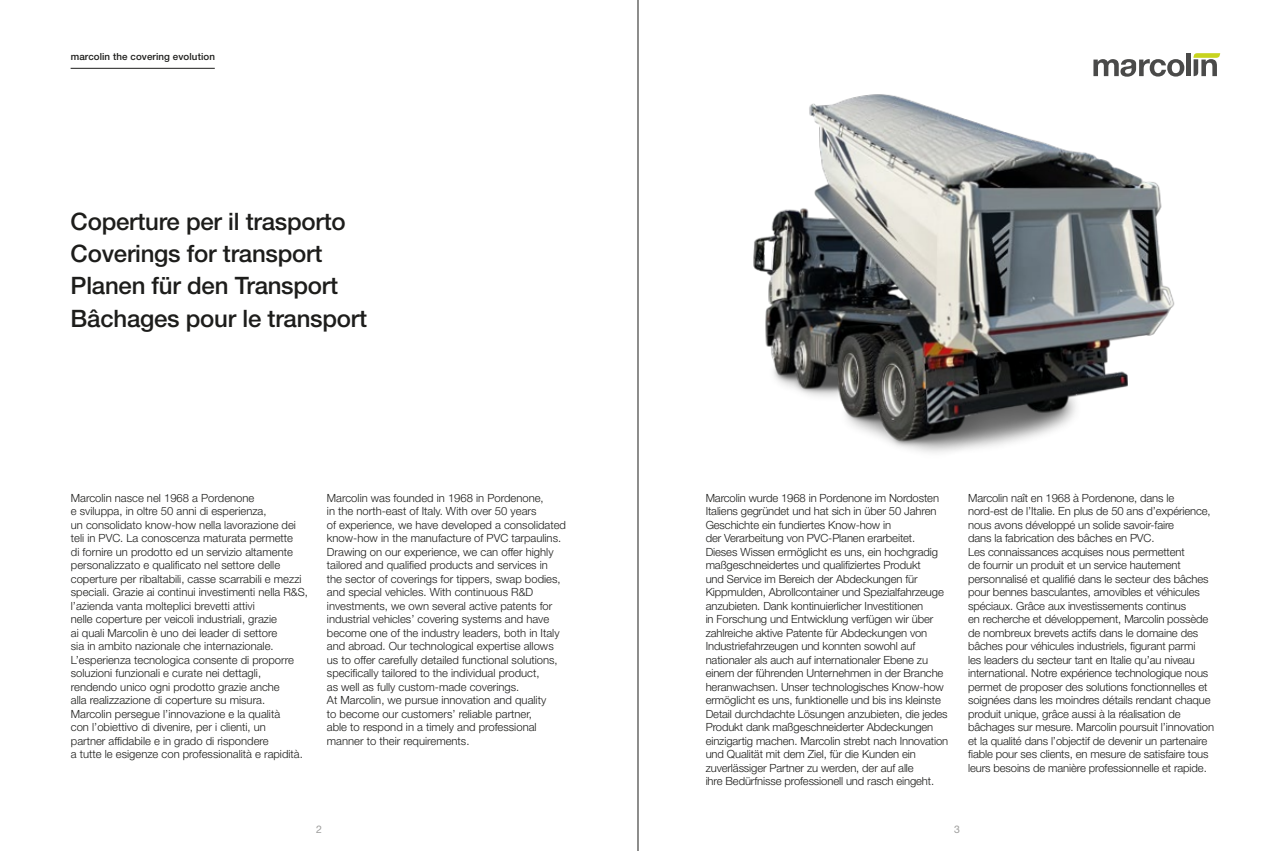
<style>
.page{position:relative;width:1276px;height:851px;background:#fff}
.page>*{position:absolute;margin:0;border:0;box-sizing:border-box;transform-origin:0 0}
.t1{font:500 24px/32.2px "Helvetica Neue LT Std";letter-spacing:-.01em;color:#1d1d1b}
.t2{font:300 11.25px/13.5px "Helvetica Neue LT Std";letter-spacing:-.01em;color:#1d1d1b}
.t3{font:10.5px "Helvetica Neue LT Std";color:#9d9d9c}
.t4{font:500 9.75px "Helvetica Neue LT Std";letter-spacing:.01em;color:#1d1d1b}
</style>
<div class="page">
<img style="left:753px;top:53px;width:468px;height:400px">
<hr style="left:71px;top:68px;width:144px;height:1px;background:#1d1d1b">
<hr style="left:638px;top:0;width:1px;height:850px;background:#1d1d1b">
<p class="t4" style="left:71px;top:51px;width:146px">marcolin the covering evolution</p>
<h1 class="t1" style="left:71px;top:205px;width:298px">Coperture per il trasporto<br>Coverings for transport<br>Planen für den Transport<br>Bâchages pour le transport</h1>
<p class="t2" style="left:71px;top:490px;width:239px">Marcolin nasce nel 1968 a Pordenone<br>e sviluppa, in oltre 50 anni di esperienza,<br>un consolidato know-how nella lavorazione dei teli in PVC. La conoscenza maturata permette<br>di fornire un prodotto ed un servizio altamente personalizzato e qualificato nel settore delle coperture per ribaltabili, casse scarrabili e mezzi speciali. Grazie ai continui investimenti nella R&amp;S, l’azienda vanta molteplici brevetti attivi<br>nelle coperture per veicoli industriali, grazie<br>ai quali Marcolin è uno dei leader di settore<br>sia in ambito nazionale che internazionale.<br>L’esperienza tecnologica consente di proporre soluzioni funzionali e curate nei dettagli, rendendo unico ogni prodotto grazie anche<br>alla realizzazione di coperture su misura.<br>Marcolin persegue l’innovazione e la qualità<br>con l’obiettivo di divenire, per i clienti, un<br>partner affidabile e in grado di rispondere<br>a tutte le esigenze con professionalità e rapidità.</p>
<p class="t2" style="left:327px;top:490px;width:241px">Marcolin was founded in 1968 in Pordenone,<br>in the north-east of Italy. With over 50 years<br>of experience, we have developed a consolidated know-how in the manufacture of PVC tarpaulins.<br>Drawing on our experience, we can offer highly tailored and qualified products and services in<br>the sector of coverings for tippers, swap bodies, and special vehicles. With continuous R&amp;D investments, we own several active patents for industrial vehicles’ covering systems and have become one of the industry leaders, both in Italy and abroad. Our technological expertise allows us to offer carefully detailed functional solutions, specifically tailored to the individual product,<br>as well as fully custom-made coverings.<br>At Marcolin, we pursue innovation and quality<br>to become our customers’ reliable partner,<br>able to respond in a timely and professional manner to their requirements.</p>
<p class="t2" style="left:705px;top:490px;width:244px">Marcolin wurde 1968 in Pordenone im Nordosten Italiens gegründet und hat sich in über 50 Jahren Geschichte ein fundiertes Know-how in<br>der Verarbeitung von PVC-Planen erarbeitet.<br>Dieses Wissen ermöglicht es uns, ein hochgradig maßgeschneidertes und qualifiziertes Produkt<br>und Service im Bereich der Abdeckungen für Kippmulden, Abrollcontainer und Spezialfahrzeuge anzubieten. Dank kontinuierlicher Investitionen<br>in Forschung und Entwicklung verfügen wir über zahlreiche aktive Patente für Abdeckungen von Industriefahrzeugen und konnten sowohl auf nationaler als auch auf internationaler Ebene zu einem der führenden Unternehmen in der Branche heranwachsen. Unser technologisches Know-how ermöglicht es uns, funktionelle und bis ins kleinste Detail durchdachte Lösungen anzubieten, die jedes Produkt dank maßgeschneiderter Abdeckungen einzigartig machen. Marcolin strebt nach Innovation und Qualität mit dem Ziel, für die Kunden ein zuverlässiger Partner zu werden, der auf alle<br>ihre Bedürfnisse professionell und rasch eingeht.</p>
<p class="t2" style="left:968px;top:490px;width:247px">Marcolin naît en 1968 à Pordenone, dans le nord-est de l’Italie. En plus de 50 ans d’expérience, nous avons développé un solide savoir-faire<br>dans la fabrication des bâches en PVC.<br>Les connaissances acquises nous permettent<br>de fournir un produit et un service hautement personnalisé et qualifié dans le secteur des bâches pour bennes basculantes, amovibles et véhicules spéciaux. Grâce aux investissements continus<br>en recherche et développement, Marcolin possède de nombreux brevets actifs dans le domaine des bâches pour véhicules industriels, figurant parmi<br>les leaders du secteur tant en Italie qu’au niveau international. Notre expérience technologique nous permet de proposer des solutions fonctionnelles et soignées dans les moindres détails rendant chaque produit unique, grâce aussi à la réalisation de bâchages sur mesure. Marcolin poursuit l’innovation et la qualité dans l’objectif de devenir un partenaire fiable pour ses clients, en mesure de satisfaire tous leurs besoins de manière professionnelle et rapide.</p>
<p class="t3" style="left:316px;top:823px;width:7px">2</p>
<p class="t3" style="left:954px;top:823px;width:7px">3</p>
</div>
